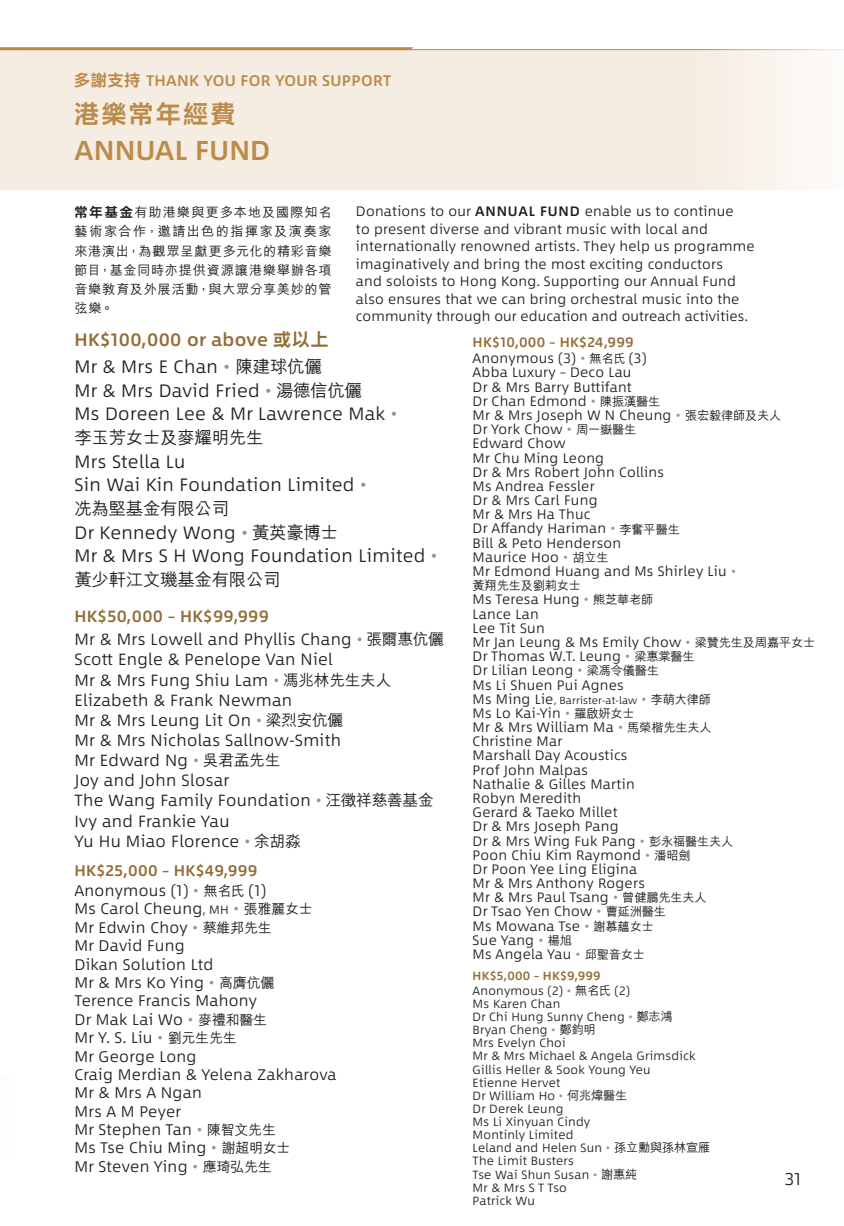
<style>
.page{position:relative;width:844px;height:1226px;background:#fff}
.page>*{position:absolute;margin:0;border:0;box-sizing:border-box;transform-origin:0 0}
.t1{font:500 28px "Between 1";color:#bb8b4a}
.t2{font:700 24.5px "Aktiv Hei Hant";letter-spacing:.115em;color:#bb8b4a}
.t3{font:300 18.38px/23.6px "Between 1";letter-spacing:.02em;color:#231f20}
.t4{font:500 18.38px/27.1px "Between 1";letter-spacing:.02em;color:#926d37}
.t5{font:500 17.5px "M Hei";letter-spacing:-.02em;color:#231f20}
.t6{font:300 17.5px "Between 1";color:#231f20}
.t7{font:300 16.62px/20.1px "Between 1";letter-spacing:.02em;color:#231f20}
.t8{font:300 15.75px/18.4px "Between 1";letter-spacing:.02em;color:#231f20}
.t9{font:500 15.75px/20.1px "Between 1";letter-spacing:.02em;color:#926d37}
.t10{font:500 15.75px "Between 1";color:#bb8b4a}
.t11{font:700 15.75px "Aktiv Hei Hant";color:#bb8b4a}
.t12{font:300 14px/14.2px "Between 1";letter-spacing:.02em;color:#231f20}
.t13{font:500 14px/15.9px "Between 1";letter-spacing:.02em;color:#926d37}
.t14{font:500 13.12px/19.2px "M Hei";letter-spacing:.05em;color:#231f20;text-align:justify}
.t15{font:300 12.25px/13.1px "Between 1";letter-spacing:.02em;color:#231f20}
.t16{font:500 12.25px/14.9px "Between 1";letter-spacing:.02em;color:#926d37}
.t17{font:500 12.25px "M Hei";letter-spacing:-.02em;color:#231f20}
.t18{font:300 10.5px "Between 1";letter-spacing:.02em;color:#231f20}
.s1{font-family:"Between 1";font-weight:500}
.s2{font-family:"Aktiv Hei Hant";font-weight:700}
.s3{font-weight:500}
.s4{font-family:"Aktiv Hei Hant";font-weight:700;font-size:17.5px}
.s5{font-weight:300;color:#231f20}
.s6{font-weight:300;color:#939598}
.s7{font-family:"M Hei";font-size:17.5px;color:#231f20}
.s8{color:#939598}
.s9{font-family:"M Hei";font-weight:500;font-size:17.5px}
.s10{font-weight:500;color:#926d37}
.s11{font-family:"M Hei";font-weight:500;font-size:15.75px}
.s12{font-family:"M Hei";font-size:14px;color:#231f20}
.s13{font-size:12.25px}
.s14{font-family:"M Hei";font-weight:500;font-size:14px}
.s15{font-family:"M Hei";font-size:12.25px;color:#231f20}
.s16{font-family:"M Hei";font-weight:500;font-size:12.25px}
.s17{font-size:14px}
.s18{font-size:14px;color:#939598}
.s19{font-family:"M Hei";color:#231f20}
.s20{font-family:"M Hei";font-weight:500}
</style>
<div class="page">
<svg style="left:413px;top:50px;width:428px;height:139px;fill:#f6ede2"></svg>
<hr style="left:0;top:49px;width:843px;height:1px;background:#bb8b4a">
<div style="left:0;top:47px;width:413px;height:142px;background:#f6ede2"></div>
<hr style="left:0;top:49px;width:40px;height:1px;background:#bb8b4a">
<p class="t11" style="left:74px;top:71px;width:92px">多謝支持 <span class="s1">THAN</span></p>
<p class="t10" style="left:189px;top:71px;width:26px">K YOU</p>
<p class="t10" style="left:240px;top:71px;width:11px">FOR</p>
<p class="t10" style="left:275px;top:71px;width:12px">YOUR</p>
<p class="t10" style="left:322px;top:71px;width:10px">SUPPORT</p>
<h2 class="t2" style="left:74px;top:99px;width:162px">港樂常年經費</h2>
<h1 class="t1" style="left:74px;top:133px;width:21px">ANNUA</h1>
<h1 class="t1" style="left:175px;top:133px;width:40px">L FUND</h1>
<p class="t14" style="left:74px;top:203px;width:258px"><span class="s2">常年基金</span>有助港樂與更多本地及國際知名藝術家合作，邀請出色的指揮家及演奏家來港演出，為觀眾呈獻更多元化的精彩音樂節目，基金同時亦提供資源讓港樂舉辦各項音樂教育及外展活動，與大眾分享美妙的管弦樂。</p>
<p class="t12" style="left:356px;top:202px;width:400px;line-height:17.5px">Donations to our <span class="s3">ANNUAL FUND</span> enable us to continue<br>to present diverse and vibrant music with local and internationally renowned artists. They help us programme imaginatively and bring the most exciting conductors<br>and soloists to Hong Kong. Supporting our Annual Fund also ensures that we can bring orchestral music into the community through our education and outreach activities.</p>
<h3 class="t4" style="left:74px;top:326px;width:255px">HK$100,000 OR ABOVE <span class="s4">或以上<br></span><span class="s5">M r &amp; M rs E Chan</span> <span class="s6">•</span> <span class="s7">陳建球伉儷</span></h3>
<h3 class="t3" style="left:74px;top:378px;width:324px">M r &amp; M rs David Fried <span class="s8">•</span> <span class="s9">湯德信伉儷<br></span>Ms Doreen Lee &amp; M r Lawrence Mak <span class="s8">•</span></h3>
<p class="t5" style="left:74px;top:428px;width:190px">李玉芳女士及麥耀明先生</p>
<h3 class="t3" style="left:74px;top:449px;width:293px">M rs Stella Lu<br>Sin Wai Kin Foundation Limited <span class="s8">•</span></h3>
<p class="t5" style="left:74px;top:499px;width:156px">冼為堅基金有限公司</p>
<h3 class="t3" style="left:74px;top:520px;width:364px">Dr Kennedy Wong <span class="s8">•</span> <span class="s9">黃英豪博士<br></span>M r &amp; M rs S H Wong Foundation Limited <span class="s8">•</span></h3>
<p class="t5" style="left:74px;top:570px;width:208px">黃少軒江文璣基金有限公司</p>
<p class="t7" style="left:74px;top:604px;width:371px;line-height:23.6px"><span class="s10">HK$50,000 – HK$99,999<br></span>M r &amp; M rs Lowell and Phyllis Chang <span class="s8">•</span> <span class="s11">張爾惠伉儷</span></p>
<p class="t7" style="left:74px;top:649px;width:361px">Scott Engle &amp; Penelope Van Niel<br>M r &amp; M rs Fung Shiu Lam <span class="s8">•</span> <span class="s11">馮兆林先生夫人<br></span>Elizabeth &amp; Frank N ewman<br>M r &amp; M rs Leung Lit On <span class="s8">•</span> <span class="s11">梁烈安伉儷<br></span>M r &amp; M rs Nicholas Sallnow-Smith<br>M r Edward N g <span class="s8">•</span> <span class="s11">吳君孟先生<br></span>Joy and John Slosar<br>The Wang Family Foundation <span class="s8">•</span> <span class="s11">汪徵祥慈善基金<br></span>Ivy and Frankie Yau<br>Yu Hu Miao Florence <span class="s8">•</span> <span class="s11">余胡淼</span></p>
<p class="t9" style="left:74px;top:860px;width:193px">HK$25,000 – HK$49,999<br><span class="s5">Anonymous (1)</span> <span class="s6">•</span> <span class="s12">無名氏</span> <span class="s5">(1)</span></p>
<p class="t8" style="left:74px;top:899px;width:263px">Ms Carol Cheung<span class="s13">, M H</span> <span class="s8">•</span> <span class="s14">張雅麗女士<br></span>M r Edwin Choy <span class="s8">•</span> <span class="s14">蔡維邦先生<br></span>M r David Fung<br>Dikan Solution Ltd<br>M r &amp; M rs Ko Ying <span class="s8">•</span> <span class="s14">高膺伉儷<br></span>Terence Francis Mahony<br>Dr M ak Lai Wo <span class="s8">•</span> <span class="s14">麥禮和醫生<br></span>M r Y. S. Liu <span class="s8">•</span> <span class="s14">劉元生先生<br></span>M r George Long<br>Craig M erdian &amp; Yelena Zakharova<br>Mr &amp; Mrs A Ngan<br>M rs A M Peyer<br>M r Stephen Tan <span class="s8">•</span> <span class="s14">陳智文先生<br></span>Ms Tse Chiu Ming <span class="s8">•</span> <span class="s14">謝超明女士<br></span>M r Steven Ying <span class="s8">•</span> <span class="s14">應琦弘先生</span></p>
<p class="t13" style="left:472px;top:334px;width:175px">HK$10,000 – HK$24,999<br><span class="s5">Anonymous (3)</span> <span class="s6">•</span> <span class="s15">無名氏</span> <span class="s5">(3)</span></p>
<p class="t12" style="left:472px;top:365px;width:310px">Abba Luxury – Deco Lau<br>Dr &amp; Mrs Barry Buttifant<br>Dr Chan Edmond <span class="s8">•</span> <span class="s16">陳振漢醫生<br></span>M r &amp; M rs Joseph W N Cheung <span class="s8">•</span> <span class="s16">張宏毅律師及夫人<br></span>Dr York Chow <span class="s8">•</span> <span class="s16">周一嶽醫生<br></span>Edward Chow<br>M r Chu Ming Leong<br>Dr &amp; M rs Robert John Collins<br>M s Andrea Fessler<br>Dr &amp; M rs Carl Fung<br>M r &amp; M rs Ha Thuc<br>Dr Affandy Hariman <span class="s8">•</span> <span class="s16">李奮平醫生<br></span>Bill &amp; Peto Henderson<br>Maurice Hoo <span class="s8">•</span> <span class="s16">胡立生<br></span>M r Edmond Huang and Ms Shirley Liu <span class="s8">•</span></p>
<p class="t17" style="left:472px;top:579px;width:110px">黃翔先生及劉莉女士</p>
<p class="t12" style="left:472px;top:592px;width:344px">Ms Teresa Hung <span class="s8">•</span> <span class="s16">熊芝華老師<br></span>Lance Lan<br>Lee Tit Sun<br>M r Jan Leung &amp; Ms Emily Chow <span class="s8">•</span> <span class="s16">梁贊先生及周嘉平女士<br></span>Dr Thomas W.T. Leung <span class="s8">•</span> <span class="s16">梁惠棠醫生<br></span>Dr Lilian Leong <span class="s8">•</span> <span class="s16">梁馮令儀醫生<br></span>Ms Li Shuen Pui Agnes</p>
<p class="t18" style="left:472px;top:693px;width:240px"><span class="s17">M s M ing Lie</span>, Barrister-at-law <span class="s18">•</span> <span class="s16">李萌大律師</span></p>
<p class="t12" style="left:472px;top:705px;width:262px">M s Lo Kai-Yin <span class="s8">•</span> <span class="s16">羅啟妍女士<br></span>M r &amp; M rs William M a <span class="s8">•</span> <span class="s16">馬榮楷先生夫人<br></span>Christine Mar<br>M arshall Day Acoustics<br>Prof John M alpas<br>N athalie &amp; Gilles M artin<br>Robyn M eredith<br>Gerard &amp; Taeko M illet<br>Dr &amp; M rs Joseph Pang<br>Dr &amp; M rs Wing Fuk Pang <span class="s8">•</span> <span class="s16">彭永福醫生夫人<br></span>Poon Chiu Kim Raymond <span class="s8">•</span> <span class="s16">潘昭劍<br></span>Dr Poon Yee Ling Eligina<br>M r &amp; M rs Anthony Rogers<br>M r &amp; M rs Paul Tsang <span class="s8">•</span> <span class="s16">曾健鵬先生夫人<br></span>Dr Tsao Yen Chow <span class="s8">•</span> <span class="s16">曹延洲醫生<br></span>M s M owana Tse <span class="s8">•</span> <span class="s16">謝慕蘊女士<br></span>Sue Yang <span class="s8">•</span> <span class="s16">楊旭<br></span>Ms Angela Yau <span class="s8">•</span> <span class="s16">邱聖音女士</span></p>
<p class="t16" style="left:472px;top:967px;width:159px">HK$5,000 – HK$9,999<br><span class="s5">Anonymous (2)</span> <span class="s6">•</span> <span class="s19">無名氏</span> <span class="s5">(2)</span></p>
<p class="t15" style="left:472px;top:996px;width:239px">Ms Karen Chan<br>Dr Chi Hung Sunny Cheng <span class="s8">•</span> <span class="s20">鄭志鴻<br></span>Bryan Cheng <span class="s8">•</span> <span class="s20">鄭鈞明<br></span>M rs Evelyn Choi<br>M r &amp; M rs Michael &amp; Angela Grimsdick<br>Gillis Heller &amp; Sook Young Yeu<br>Etienne Hervet<br>Dr William Ho <span class="s8">•</span> <span class="s20">何兆煒醫生<br></span>Dr Derek Leung<br>M s Li Xinyuan Cindy<br>M ontinly Limited<br>Leland and Helen Sun <span class="s8">•</span> <span class="s20">孫立勳與孫林宣雁<br></span>The Limit Busters<br>Tse Wai Shun Susan <span class="s8">•</span> <span class="s20">謝惠純<br></span>Mr &amp; Mrs S T Tso<br>Patrick Wu</p>
<p class="t6" style="left:784px;top:1167px;width:18px">31</p>
</div>
